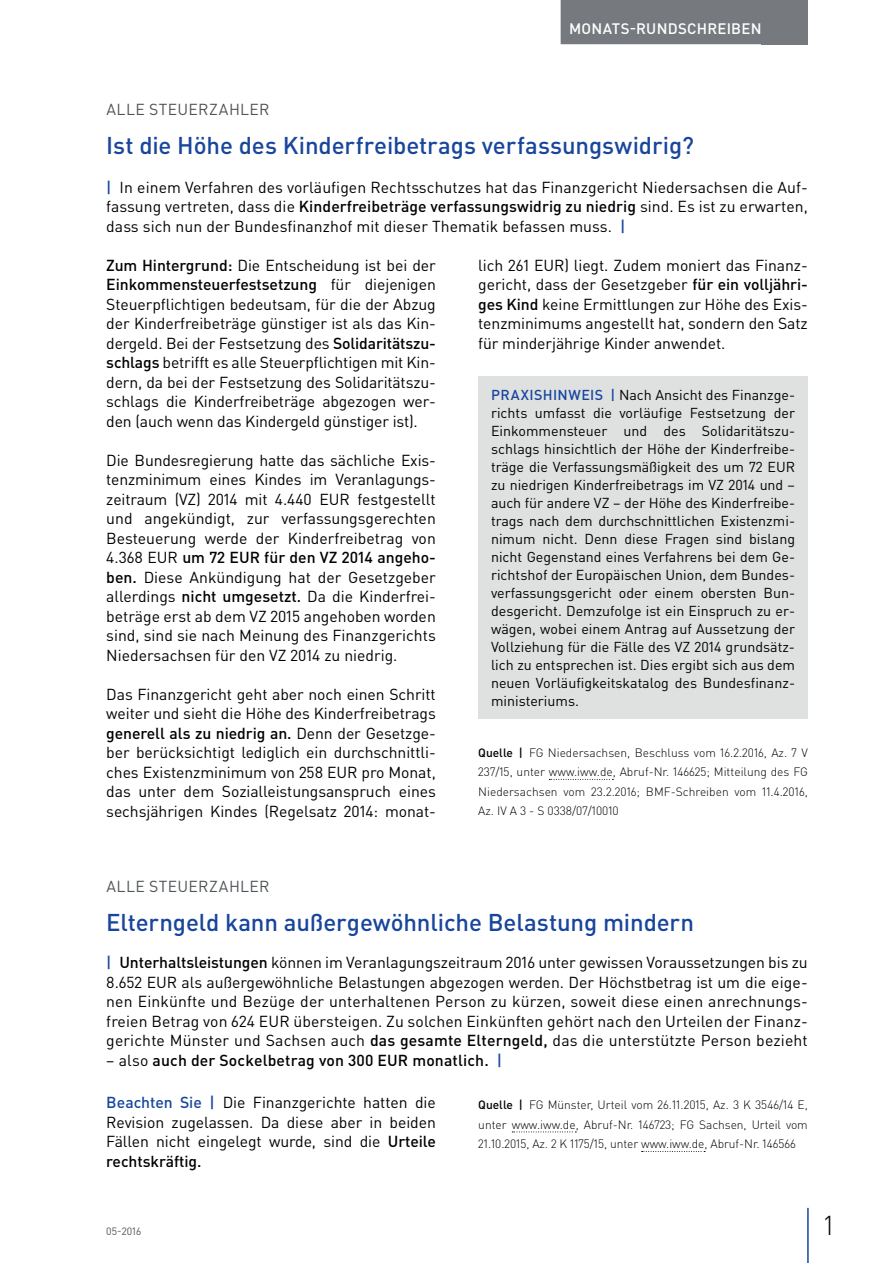
<style>
.page{position:relative;width:893px;height:1263px;background:#fff}
.page>*{position:absolute;margin:0;border:0;box-sizing:border-box;transform-origin:0 0}
.t1{font:300 27px "DIN Pro";color:#000002}
.t2{font:500 24px "DIN Pro";letter-spacing:-.005em;color:#18469d}
.t3{font:15.75px/19.5px "DIN Pro";letter-spacing:-.005em;color:#000002;text-align:justify}
.t4{font:500 15.75px "DIN Pro";letter-spacing:.01em;color:#000002}
.t5{font:15.75px "DIN Pro";letter-spacing:.025em;color:#505457}
.t6{font:500 15px "DIN Pro";letter-spacing:.015em;color:#fff}
.t7{font:14.25px/18px "DIN Pro";color:#000002;text-align:justify}
.t8{font:300 12px/19.5px "DIN Pro";letter-spacing:-.005em;color:#000002;text-align:justify}
.t9{font:10.5px "DIN Pro";color:#505457}
.s1{font-weight:500;color:#18469d}
.s2{font-weight:500}
.s3{font-weight:400}
.s4{color:#18469d}
</style>
<div class="page">
<div style="left:762px;top:0;width:46px;height:44px;background:#767a7e"></div>
<hr style="left:807px;top:1208px;width:2px;height:55px;background:#18469d">
<div style="left:561px;top:0;width:209px;height:44px;background:#767a7e"></div>
<svg style="left:549px;top:779px;width:64px;height:1px"></svg>
<div style="left:478px;top:376px;width:330px;height:343px;background:#dfe1e1"></div>
<svg style="left:512px;top:1131px;width:64px;height:1px"></svg>
<svg style="left:642px;top:1151px;width:63px;height:1px"></svg>
<p class="t6" style="left:569px;top:18px;width:194px">MONATS-RUNDSCHREIBEN</p>
<p class="t5" style="left:106px;top:98px;width:165px">ALLE STEUERZAHLER</p>
<h2 class="t2" style="left:106px;top:129px;width:589px">Ist die Höhe des Kinderfreibetrags verfassungswidrig?</h2>
<p class="t3" style="left:106px;top:177px;width:703px"><span class="s1">|</span> In einem Verfahren des vorläufigen Rechtsschutzes hat das Finanzgericht Niedersachsen die Auf&shy;fassung vertreten, dass die <span class="s2">Kinderfreibeträge verfassungswidrig zu niedrig</span> sind. Es ist zu erwarten, dass sich nun der Bundesfinanzhof mit dieser Thematik befassen muss. <span class="s1">|</span></p>
<p class="t3" style="left:106px;top:255px;width:331px"><span class="s2">Zum Hintergrund:</span> Die Entscheidung ist bei der <span class="s2">Einkommensteuerfestsetzung</span> für diejenigen Steuerpflichtigen bedeutsam, für die der Abzug der Kinderfreibeträge günstiger ist als das Kin&shy;dergeld. Bei der Festsetzung des <span class="s2">Solidaritätszu&shy;schlags</span> betrifft es alle Steuerpflichtigen mit Kin&shy;dern, da bei der Festsetzung des Solidaritätszu&shy;schlags die Kinderfreibeträge abgezogen wer&shy;den (auch wenn das Kindergeld günstiger ist).</p>
<p class="t3" style="left:106px;top:450px;width:331px">Die Bundesregierung hatte das sächliche Exis&shy;tenzminimum eines Kindes im Veranlagungs&shy;zeitraum (VZ) 2014 mit 4.440 EUR festgestellt und angekündigt, zur verfassungsgerechten Besteuerung werde der Kinderfreibetrag von 4.368 EUR <span class="s2">um 72 EUR für den VZ 2014 angeho&shy;ben.</span> Diese Ankündigung hat der Gesetzgeber allerdings <span class="s2">nicht umgesetzt.</span> Da die Kinderfrei&shy;beträge erst ab dem VZ 2015 angehoben worden sind, sind sie nach Meinung des Finanzgerichts Niedersachsen für den VZ 2014 zu niedrig.</p>
<p class="t3" style="left:106px;top:684px;width:331px">Das Finanzgericht geht aber noch einen Schritt weiter und sieht die Höhe des Kinderfreibetrags <span class="s2">generell als zu niedrig an.</span> Denn der Gesetzge&shy;ber berücksichtigt lediglich ein durchschnittli&shy;ches Existenzminimum von 258 EUR pro Monat, das unter dem Sozialleistungsanspruch eines sechsjährigen Kindes (Regelsatz 2014: monat-</p>
<p class="t3" style="left:478px;top:255px;width:331px">lich 261 EUR) liegt. Zudem moniert das Finanz&shy;gericht, dass der Gesetzgeber <span class="s2">für ein volljähri&shy;ges Kind</span> keine Ermittlungen zur Höhe des Exis&shy;tenzminimums angestellt hat, sondern den Satz für minderjährige Kinder anwendet.</p>
<p class="t7" style="left:491px;top:385px;width:306px"><span class="s1">PRAXISHINWEIS |</span> Nach Ansicht des Finanzge&shy;richts umfasst die vorläufige Festsetzung der Einkommensteuer und des Solidaritätszu&shy;schlags hinsichtlich der Höhe der Kinderfreibe&shy;träge die Verfassungsmäßigkeit des um 72 EUR zu niedrigen Kinderfreibetrags im VZ 2014 und – auch für andere VZ – der Höhe des Kinderfreibe&shy;trags nach dem durchschnittlichen Existenzmi&shy;nimum nicht. Denn diese Fragen sind bislang nicht Gegenstand eines Verfahrens bei dem Ge&shy;richtshof der Europäischen Union, dem Bundes&shy;verfassungsgericht oder einem obersten Bun&shy;desgericht. Demzufolge ist ein Einspruch zu er&shy;wägen, wobei einem Antrag auf Aussetzung der Vollziehung für die Fälle des VZ 2014 grundsätz&shy;lich zu entsprechen ist. Dies ergibt sich aus dem neuen Vorläufigkeitskatalog des Bundesfinanz&shy;ministeriums.</p>
<p class="t8" style="left:478px;top:742px;width:331px"><span class="s2">Quelle |</span> FG Niedersachsen, Beschluss vom 16.2.2016, Az. 7 V 237/15, unter www.iww.de, Abruf-Nr. 146625; Mitteilung des FG Niedersachsen vom 23.2.2016; BMF-Schreiben vom 11.4.2016, Az. IV A 3 - S 0338/07/10010</p>
<p class="t5" style="left:106px;top:875px;width:165px">ALLE STEUERZAHLER</p>
<h2 class="t2" style="left:106px;top:906px;width:589px">Elterngeld kann außergewöhnliche Belastung mindern</h2>
<p class="t3" style="left:106px;top:952px;width:703px"><span class="s1">|</span> <span class="s2">Unterhaltsleistungen</span> können im Veranlagungszeitraum 2016 unter gewissen Voraussetzungen bis zu 8.652 EUR als außergewöhnliche Belastungen abgezogen werden. Der Höchstbetrag ist um die eige&shy;nen Einkünfte und Bezüge der unterhaltenen Person zu kürzen, soweit diese einen anrechnungs&shy;freien Betrag von 624 EUR übersteigen. Zu solchen Einkünften gehört nach den Urteilen der Finanz&shy;gerichte Münster und Sachsen auch <span class="s2">das gesamte Elterngeld,</span> das die unterstützte Person bezieht</p>
<p class="t4" style="left:106px;top:1049px;width:397px"><span class="s3">– also</span> auch der Sockelbetrag von 300 EUR monatlich. <span class="s4">|</span></p>
<p class="t3" style="left:106px;top:1092px;width:331px"><span class="s1">Beachten Sie |</span> Die Finanzgerichte hatten die Revision zugelassen. Da diese aber in beiden Fällen nicht eingelegt wurde, sind die <span class="s2">Urteile rechtskräftig.</span></p>
<p class="t8" style="left:478px;top:1095px;width:331px"><span class="s2">Quelle |</span> FG Münster, Urteil vom 26.11.2015, Az. 3 K 3546/14 E, unter www.iww.de, Abruf-Nr. 146723; FG Sachsen, Urteil vom 21.10.2015, Az. 2 K 1175/15, unter www.iww.de, Abruf-Nr. 146566</p>
<p class="t9" style="left:106px;top:1224px;width:37px">05-2016</p>
<h1 class="t1" style="left:824px;top:1207px;width:11px">1</h1>
</div>
